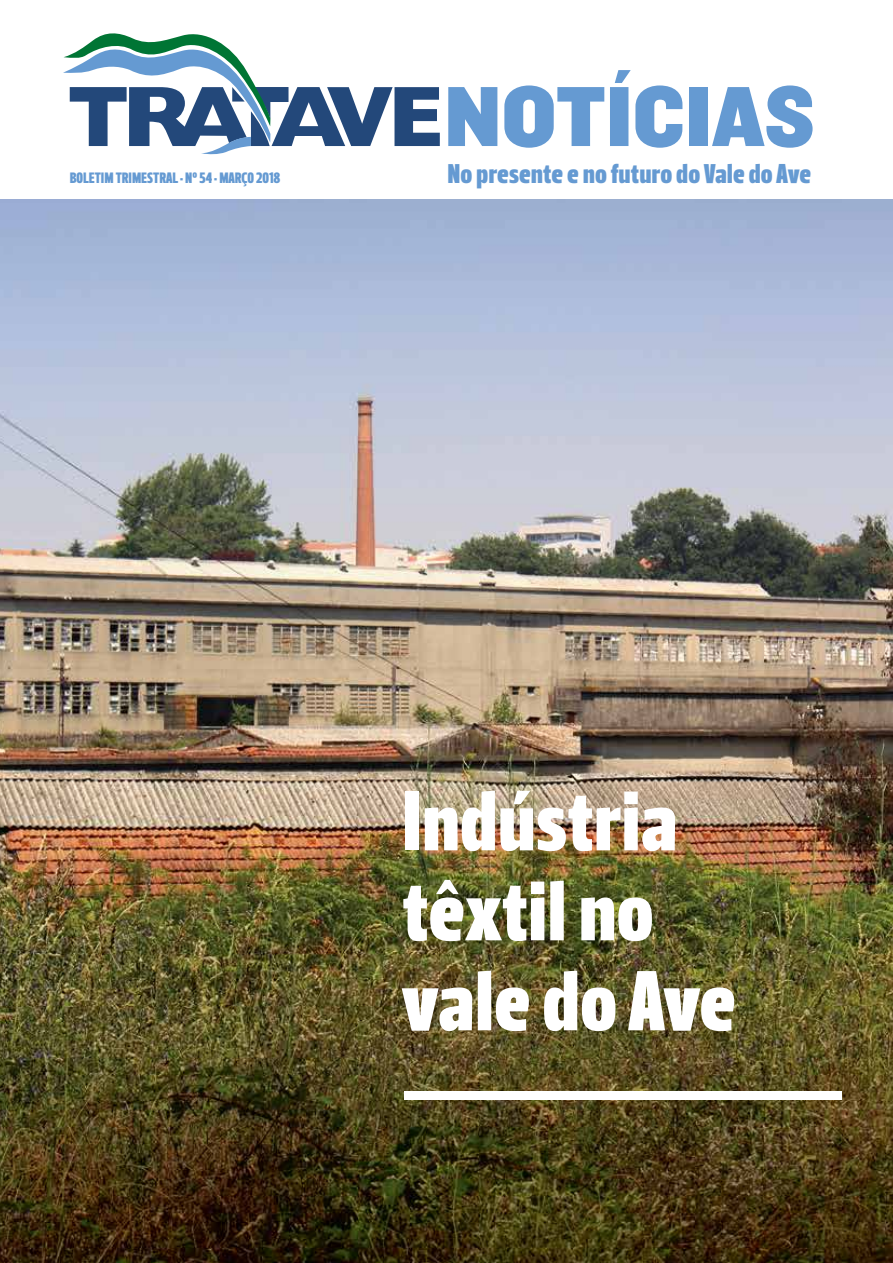
<style>
.page{position:relative;width:893px;height:1263px;background:#fff}
.page>*{position:absolute;margin:0;border:0;box-sizing:border-box;transform-origin:0 0}
.t1{font:84px/90px "Leitura Headline Sans";color:#fff}
.t2{font:27px "Leitura Headline Sans";color:#659ad2}
.t3{font:15px "Leitura Headline Sans";color:#659ad2}
</style>
<div class="page">
<img style="left:0;top:200px;width:893px;height:1063px">
<svg style="left:448px;top:87px;width:49px;height:59px;background:#7eaad9"></svg>
<svg style="left:504px;top:85px;width:100px;height:63px"></svg>
<svg style="left:610px;top:70px;width:72px;height:78px"></svg>
<div style="left:689px;top:87px;width:19px;height:59px;background:#659ad2"></div>
<svg style="left:712px;top:85px;width:101px;height:63px"></svg>
<svg style="left:63px;top:33px;width:377px;height:122px"></svg>
<div style="left:405px;top:1091px;width:437px;height:8px;background:#fff"></div>
<p class="t3" style="left:70px;top:169px;width:212px">BOLETIM TRIMESTRAL · Nº 54 · MARÇO 2018</p>
<h2 class="t2" style="left:447px;top:157px;width:365px">No presente e no futuro do Vale do Ave</h2>
<h1 class="t1" style="left:402px;top:777px;width:335px">Indústria têxtil no vale do Ave</h1>
</div>
